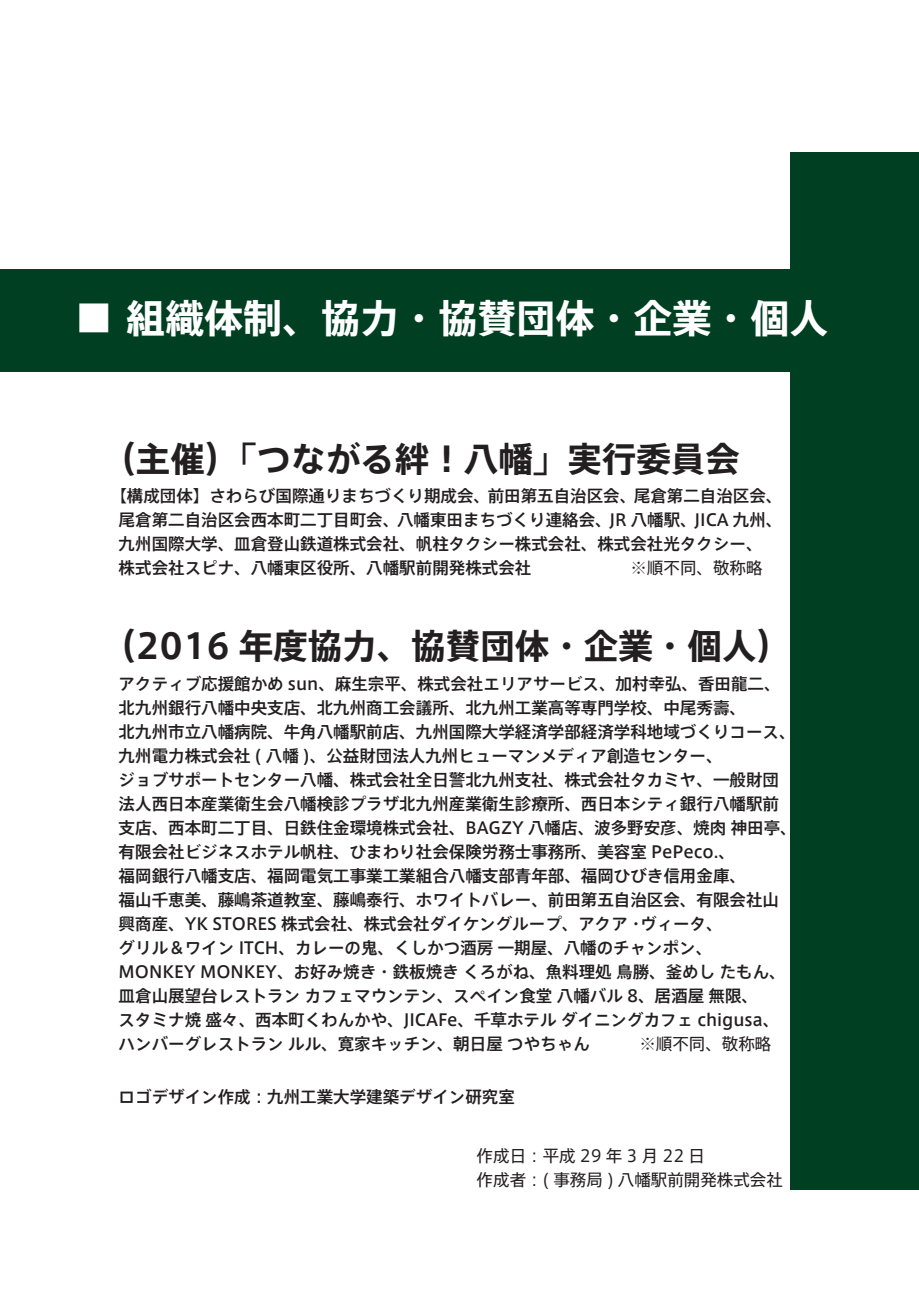
<style>
.page{position:relative;width:919px;height:1289px;background:#fff}
.page>*{position:absolute;margin:0;border:0;box-sizing:border-box;transform-origin:0 0}
.t1{font:700 39px "Axis Std";color:#fff}
.t2{font:700 34.5px "Axis Std";color:#231f20}
.t3{font:500 16.5px/24px "Axis Std";color:#231f20}
.t4{font:16.5px/24px "Axis Std";color:#231f20}
.s1{font-family:"HG Seikaishotai PRO";font-weight:400}
.s2{font-weight:400}
</style>
<div class="page">
<div style="left:0;top:269px;width:918px;height:103px;background:#003f22"></div>
<div style="left:790px;top:153px;width:128px;height:1036px;background:#003f22"></div>
<h1 class="t1" style="left:74px;top:289px;width:755px"><span class="s1">■</span> 組織体制、協力・協賛団体・企業・個人</h1>
<h2 class="t2" style="left:101px;top:432px;width:640px">（主催）「つながる絆！八幡」実行委員会</h2>
<p class="t3" style="left:119px;top:483px;width:665px;text-indent:-8px">【構成団体】さわらび国際通りまちづくり期成会、前田第五自治区会、尾倉第二自治区会、尾倉第二自治区会西本町二丁目町会、八幡東田まちづくり連絡会、JR 八幡駅、JICA 九州、九州国際大学、皿倉登山鉄道株式会社、帆柱タクシー株式会社、株式会社光タクシー、株式会社スピナ、八幡東区役所、八幡駅前開発株式会社　　　　　　<span class="s2">※順不同、敬称略</span></p>
<h2 class="t2" style="left:101px;top:619px;width:691px">（2016 年度協力、協賛団体・企業・個人）</h2>
<p class="t3" style="left:119px;top:670px;width:679px">アクティブ応援館かめ sun、麻生宗平、株式会社エリアサービス、加村幸弘、香田龍二、北九州銀行八幡中央支店、北九州商工会議所、北九州工業高等専門学校、中尾秀壽、<br>北九州市立八幡病院、牛角八幡駅前店、九州国際大学経済学部経済学科地域づくりコース、九州電力株式会社 ( 八幡 )、公益財団法人九州ヒューマンメディア創造センター、<br>ジョブサポートセンター八幡、株式会社全日警北九州支社、株式会社タカミヤ、一般財団法人西日本産業衛生会八幡検診プラザ北九州産業衛生診療所、西日本シティ銀行八幡駅前支店、西本町二丁目、日鉄住金環境株式会社、BAGZY 八幡店、波多野安彦、焼肉 神田亭、有限会社ビジネスホテル帆柱、ひまわり社会保険労務士事務所、美容室 PePeco.、<br>福岡銀行八幡支店、福岡電気工事業工業組合八幡支部青年部、福岡ひびき信用金庫、<br>福山千恵美、藤嶋茶道教室、藤嶋泰行、ホワイトバレー、前田第五自治区会、有限会社山興商産、YK STORES 株式会社、株式会社ダイケングループ、アクア・ヴィータ、<br>グリル＆ワイン ITCH、カレーの鬼、くしかつ酒房 一期屋、八幡のチャンポン、<br>MONKEY MONKEY、お好み焼き・鉄板焼き くろがね、魚料理処 鳥勝、釜めし たもん、皿倉山展望台レストラン カフェマウンテン、スペイン食堂 八幡バル 8、居酒屋 無限、<br>スタミナ焼 盛々、西本町くわんかや、JICAFe、千草ホテル ダイニングカフェ chigusa、ハンバーグレストラン ルル、寛家キッチン、朝日屋 つやちゃん　　　<span class="s2">※順不同、敬称略</span></p>
<p class="t3" style="left:119px;top:1084px;width:398px">ロゴデザイン作成：九州工業大学建築デザイン研究室</p>
<p class="t4" style="left:476px;top:1142px;width:308px">作成日：平成 29 年 3 月 22 日<br>作成者：( 事務局 ) 八幡駅前開発株式会社</p>
</div>
